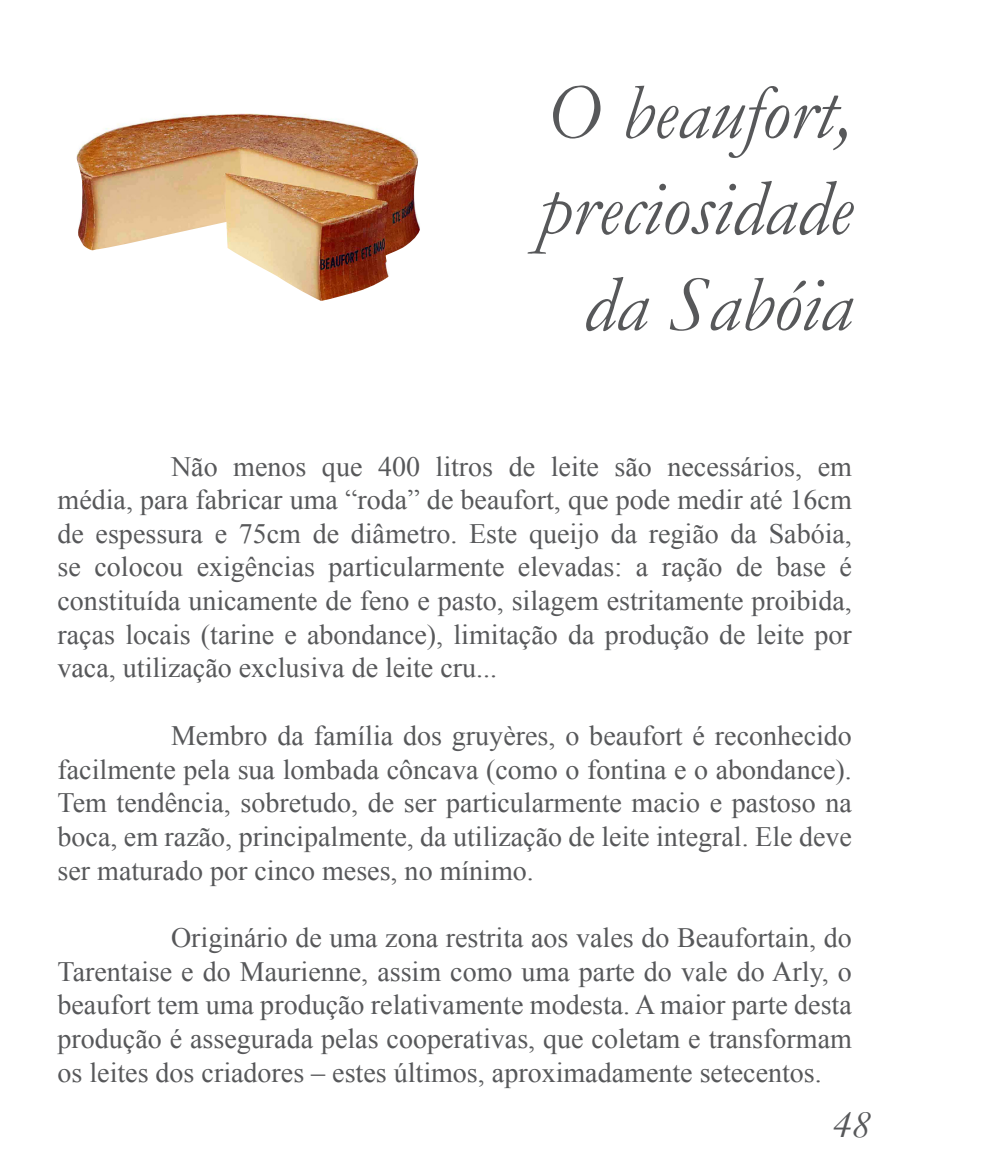
<style>
.page{position:relative;width:993px;height:1163px;background:#fff}
.page>*{position:absolute;margin:0;border:0;box-sizing:border-box;transform-origin:0 0}
.titulos-principais{font:italic 80px/96px "Garamond";color:#57585a;text-align:center}
.t1{font:italic 40px "Garamond";color:#57585a}
.texto_corrido{font:28px/33.6px "Times New Roman";color:#57585a;text-align:justify}
</style>
<div class="page">
<img style="left:76px;top:113px;width:344px;height:188px">
<p class="titulos-principais" style="left:538px;top:63px;width:314px">O beaufort, preciosidade da Sabóia</p>
<p class="texto_corrido" style="left:57px;top:449px;width:795px;text-indent:113px">Não menos que 400 litros de leite são necessários, em média, para fabricar uma “roda” de beaufort, que pode medir até 16cm de espessura e 75cm de diâmetro. Este queijo da região da Sabóia, se colocou exigências particularmente elevadas: a ração de base é constituída unicamente de feno e pasto, silagem estritamente proibida, raças locais (tarine e abondance), limitação da produção de leite por vaca, utilização exclusiva de leite cru...</p>
<p class="texto_corrido" style="left:57px;top:718px;width:795px;text-indent:113px">Membro da família dos gruyères, o beaufort é reconhecido facilmente pela sua lombada côncava (como o fontina e o abondance).<br>Tem tendência, sobretudo, de ser particularmente macio e pastoso na boca, em razão, principalmente, da utilização de leite integral. Ele deve ser maturado por cinco meses, no mínimo.</p>
<p class="texto_corrido" style="left:57px;top:920px;width:795px;text-indent:113px">Originário de uma zona restrita aos vales do Beaufortain, do Tarentaise e do Maurienne, assim como uma parte do vale do Arly, o beaufort tem uma produção relativamente modesta. A maior parte desta produção é assegurada pelas cooperativas, que coletam e transformam os leites dos criadores – estes últimos, aproximadamente setecentos.</p>
<h2 class="t1" style="left:832px;top:1100px;width:39px">48</h2>
</div>
